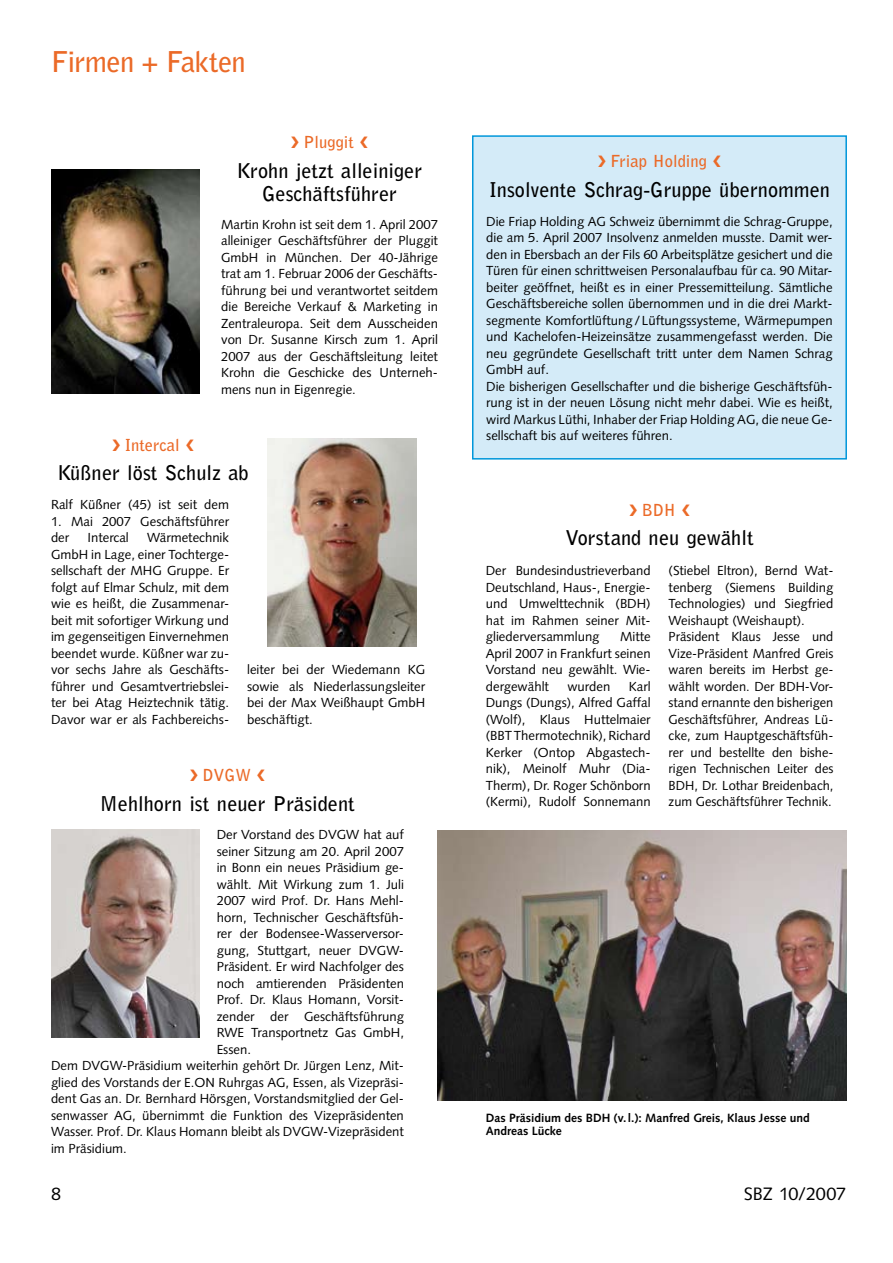
<style>
.page{position:relative;width:893px;height:1263px;background:#fff}
.page>*{position:absolute;margin:0;border:0;box-sizing:border-box;transform-origin:0 0}
.t1{font:700 28.5px "Bell Gothic Std";letter-spacing:-.025em;color:#eb6a28}
.t2{font:700 20.25px/23.2px "Bell Gothic Std";color:#000;text-align:center}
.t3{font:18px "Syntax LT Std";letter-spacing:-.01em;color:#000}
.t4{font:700 16.5px "Bell Gothic Std";color:#eb6a28}
.t5{font:13.2px/16.5px "Syntax LT Std";color:#000;text-align:justify}
.t6{font:700 12px/13.5px "Syntax LT Std";color:#000}
</style>
<div class="page">
<img style="left:51px;top:169px;width:149px;height:225px">
<img style="left:438px;top:831px;width:408px;height:269px">
<img style="left:268px;top:438px;width:149px;height:208px">
<img style="left:51px;top:829px;width:149px;height:208px">
<div style="left:473px;top:136px;width:373px;height:323px;background:#d4ebf8"></div>
<div style="left:472px;top:135px;width:375px;height:325px;border:2px solid #0097da"></div>
<h1 class="t1" style="left:51px;top:45px;width:196px">Firmen + Fakten</h1>
<p class="t4" style="left:291px;top:132px;width:79px">❯ Pluggit ❮</p>
<h2 class="t2" style="left:237px;top:159px;width:187px">Krohn jetzt alleiniger<br>Geschäftsführer</h2>
<p class="t5" style="left:221px;top:216px;width:218px">Martin Krohn ist seit dem 1. April 2007 alleiniger Geschäftsführer der Pluggit GmbH in München. Der 40-Jährige trat am 1. Februar 2006 der Geschäfts&shy;führung bei und verantwortet seitdem die Bereiche Verkauf &amp; Marketing in Zentraleuropa. Seit dem Ausscheiden von Dr. Susanne Kirsch zum 1. April 2007 aus der Geschäftsleitung leitet Krohn die Geschicke des Unterneh&shy;mens nun in Eigenregie.</p>
<p class="t4" style="left:112px;top:435px;width:84px">❯ Intercal ❮</p>
<h2 class="t2" style="left:57px;top:461px;width:193px">Küßner löst Schulz ab</h2>
<p class="t5" style="left:51px;top:496px;width:180px">Ralf Küßner (45) ist seit dem</p>
<p class="t5" style="left:51px;top:513px;width:180px">1. Mai 2007 Geschäftsführer der</p>
<p class="t5" style="left:51px;top:529px;width:180px;text-indent:96px">Wärmetechnik GmbH in Lage, einer Tochterge&shy;sellschaft der MHG Gruppe. Er folgt auf Elmar Schulz, mit dem wie es heißt, die Zusammenar&shy;beit mit sofortiger Wirkung und im gegenseitigen Einvernehmen beendet wurde. Küßner war zu&shy;vor sechs Jahre als Geschäfts&shy;führer und Gesamtvertriebslei&shy;ter bei Atag Heiztechnik tätig.<br>Davor war er als Fachbereichs-</p>
<p class="t5" style="left:87px;top:529px;width:43px">Intercal</p>
<p class="t5" style="left:247px;top:661px;width:180px">leiter bei der Wiedemann KG sowie als Niederlassungsleiter bei der Max Weißhaupt GmbH beschäftigt.</p>
<p class="t4" style="left:190px;top:765px;width:77px">❯ DVGW ❮</p>
<h2 class="t2" style="left:100px;top:792px;width:256px">Mehlhorn ist neuer Präsident</h2>
<p class="t5" style="left:217px;top:826px;width:189px">Der Vorstand des DVGW hat auf</p>
<p class="t5" style="left:217px;top:843px;width:189px">seiner Sitzung am 20. April 2007</p>
<p class="t5" style="left:217px;top:859px;width:189px">in Bonn ein neues Präsidium ge-</p>
<p class="t5" style="left:217px;top:876px;width:189px">wählt. Mit Wirkung zum 1. Juli</p>
<p class="t5" style="left:217px;top:892px;width:189px">2007 wird Prof. Dr. Hans Mehl-</p>
<p class="t5" style="left:217px;top:909px;width:189px">horn, Technischer Geschäftsfüh-</p>
<p class="t5" style="left:217px;top:925px;width:189px">rer der Bodensee-Wasserversor-</p>
<p class="t5" style="left:217px;top:942px;width:189px">gung, Stuttgart, neuer DVGW-</p>
<p class="t5" style="left:217px;top:958px;width:189px">Präsident. Er wird Nachfolger des</p>
<p class="t5" style="left:217px;top:975px;width:189px">noch amtierenden Präsidenten</p>
<p class="t5" style="left:217px;top:991px;width:189px">Prof. Dr. Klaus Homann, Vorsit-</p>
<p class="t5" style="left:217px;top:1008px;width:189px">zender der Geschäftsführung</p>
<p class="t5" style="left:217px;top:1024px;width:189px">RWE Transportnetz Gas GmbH,</p>
<p class="t5" style="left:217px;top:1041px;width:36px">Essen.</p>
<p class="t5" style="left:51px;top:1057px;width:354px">Dem DVGW-Präsidium weiterhin gehört Dr. Jürgen Lenz, Mit-</p>
<p class="t5" style="left:51px;top:1074px;width:354px">glied des Vorstands der E.ON Ruhrgas AG, Essen, als Vizepräsi-</p>
<p class="t5" style="left:51px;top:1090px;width:354px">dent Gas an. Dr. Bernhard Hörsgen, Vorstandsmitglied der Gel-</p>
<p class="t5" style="left:51px;top:1107px;width:354px">senwasser AG, übernimmt die Funktion des Vizepräsidenten</p>
<p class="t5" style="left:51px;top:1123px;width:354px">Wasser. Prof. Dr. Klaus Homann bleibt als DVGW-Vizepräsident</p>
<p class="t5" style="left:51px;top:1140px;width:77px">im Präsidium.</p>
<p class="t4" style="left:598px;top:151px;width:125px">❯ Friap Holding ❮</p>
<h2 class="t2" style="left:489px;top:178px;width:342px">Insolvente Schrag-Gruppe übernommen</h2>
<p class="t5" style="left:486px;top:213px;width:348px;text-align:left">Die Friap Holding AG Schweiz übernimmt die Schrag-Gruppe, die am 5. April 2007 Insolvenz anmelden musste. Damit wer&shy;den in Ebersbach an der Fils 60 Arbeitsplätze gesichert und die Türen für einen schrittweisen Personalaufbau für ca. 90 Mitar&shy;beiter geöffnet, heißt es in einer Pressemitteilung. Sämtliche Geschäftsbereiche sollen übernommen und in die drei Markt&shy;segmente Komfortlüftung/ Lüftungssysteme, Wärmepumpen und Kachelofen-Heizeinsätze zusammengefasst werden. Die neu gegründete Gesellschaft tritt unter dem Namen Schrag GmbH auf.<br>Die bisherigen Gesellschafter und die bisherige Geschäftsfüh&shy;rung ist in der neuen Lösung nicht mehr dabei. Wie es heißt, wird Markus Lüthi, Inhaber der Friap Holding AG, die neue Ge&shy;sellschaft bis auf weiteres führen.</p>
<p class="t4" style="left:629px;top:500px;width:62px">❯ BDH ❮</p>
<h2 class="t2" style="left:565px;top:526px;width:190px">Vorstand neu gewählt</h2>
<p class="t5" style="left:486px;top:562px;width:166px">Der Bundesindustrieverband Deutschland, Haus-, Energie&shy;und Umwelttechnik (BDH) hat im Rahmen seiner Mit&shy;gliederversammlung</p>
<p class="t5" style="left:486px;top:628px;width:166px;text-indent:134px">Mitte April 2007 in Frankfurt seinen Vorstand neu gewählt. Wie&shy;dergewählt</p>
<p class="t5" style="left:486px;top:678px;width:166px;text-indent:143px">Karl Dungs (Dungs), Alfred Gaffal (Wolf), Klaus Huttelmaier (BBT Thermotechnik), Richard Kerker (Ontop Abgastech&shy;nik), Meinolf Muhr (Dia-Therm), Dr. Roger Schönborn (Kermi), Rudolf Sonnemann</p>
<p class="t5" style="left:567px;top:678px;width:44px">wurden</p>
<p class="t5" style="left:669px;top:562px;width:166px;text-align:left">(Stiebel Eltron), Bernd Wat&shy;tenberg (Siemens Building<br>Technologies) und Siegfried<br>Weishaupt (Weishaupt).<br>Präsident Klaus Jesse und<br>Vize-Präsident Manfred Greis waren bereits im Herbst ge&shy;wählt worden. Der BDH-Vor&shy;stand ernannte den bisherigen<br>Geschäftsführer, Andreas Lü&shy;cke, zum Hauptgeschäftsfüh&shy;rer und bestellte den bishe&shy;rigen Technischen Leiter des<br>BDH, Dr. Lothar Breidenbach, zum Geschäftsführer Technik.</p>
<p class="t6" style="left:486px;top:1111px;width:326px">Das Präsidium des BDH (v.l.): Manfred Greis, Klaus Jesse und<br>Andreas Lücke</p>
<h3 class="t3" style="left:744px;top:1183px;width:104px">SBZ 10/2007</h3>
</div>
